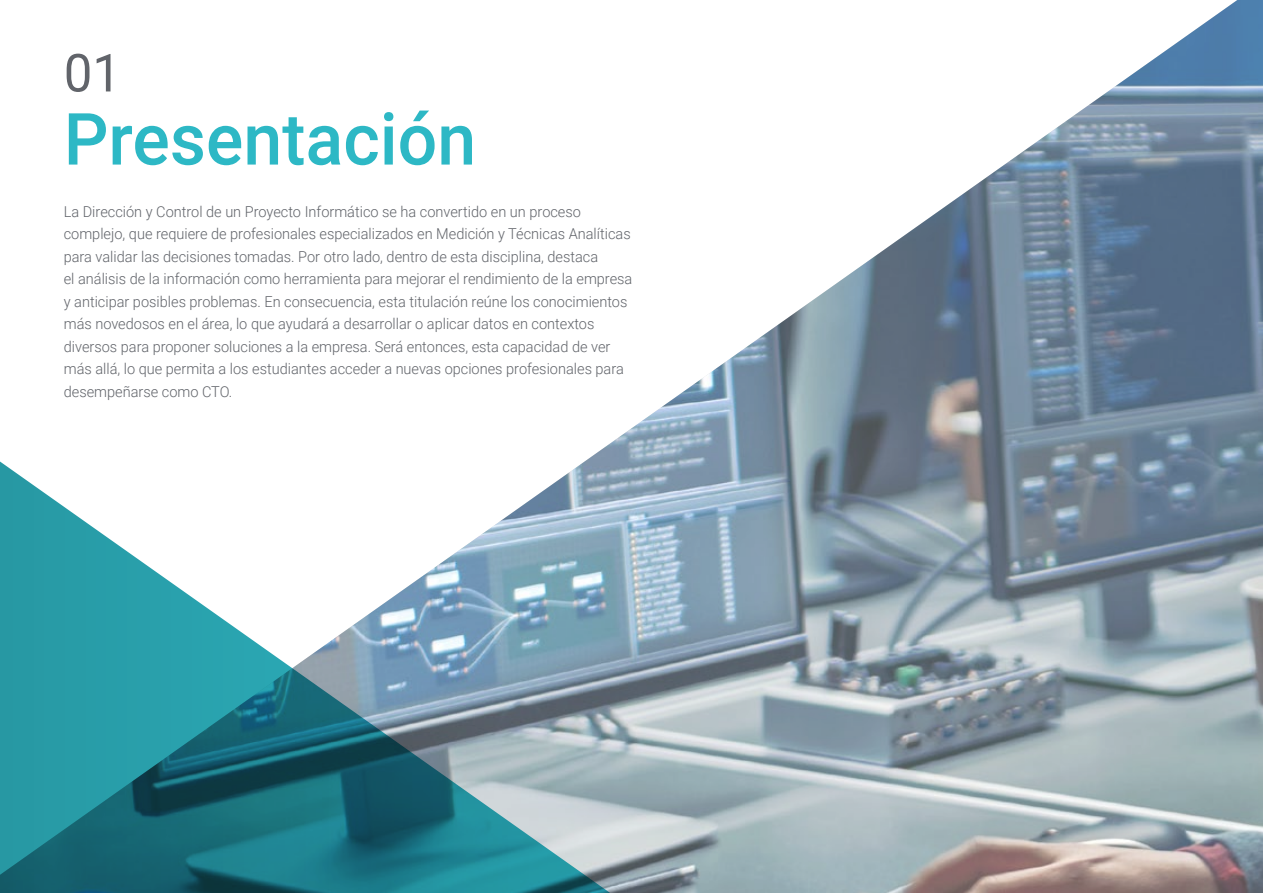
<style>
.page{position:relative;width:1263px;height:893px;background:#fff}
.page>*{position:absolute;margin:0;border:0;box-sizing:border-box;transform-origin:0 0}
.t1{font:500 72px "Roboto";color:#2db8c5}
.t2{font:52.5px "Roboto";color:#61646a}
.t3{font:300 15px/22.5px "Roboto";color:#61646a}
</style>
<div class="page">
<img style="left:607px;top:0;width:656px;height:893px">
<svg style="left:0;top:446px;width:640px;height:447px"></svg>
<h2 class="t2" style="left:64px;top:36px;width:59px">01</h2>
<h1 class="t1" style="left:64px;top:89px;width:414px">Presentación</h1>
<p class="t3" style="left:64px;top:200px;width:570px">La Dirección y Control de un Proyecto Informático se ha convertido en un proceso complejo, que requiere de profesionales especializados en Medición y Técnicas Analíticas para validar las decisiones tomadas. Por otro lado, dentro de esta disciplina, destaca<br>el análisis de la información como herramienta para mejorar el rendimiento de la empresa y anticipar posibles problemas. En consecuencia, esta titulación reúne los conocimientos más novedosos en el área, lo que ayudará a desarrollar o aplicar datos en contextos diversos para proponer soluciones a la empresa. Será entonces, esta capacidad de ver más allá, lo que permita a los estudiantes acceder a nuevas opciones profesionales para desempeñarse como CTO.</p>
</div>
